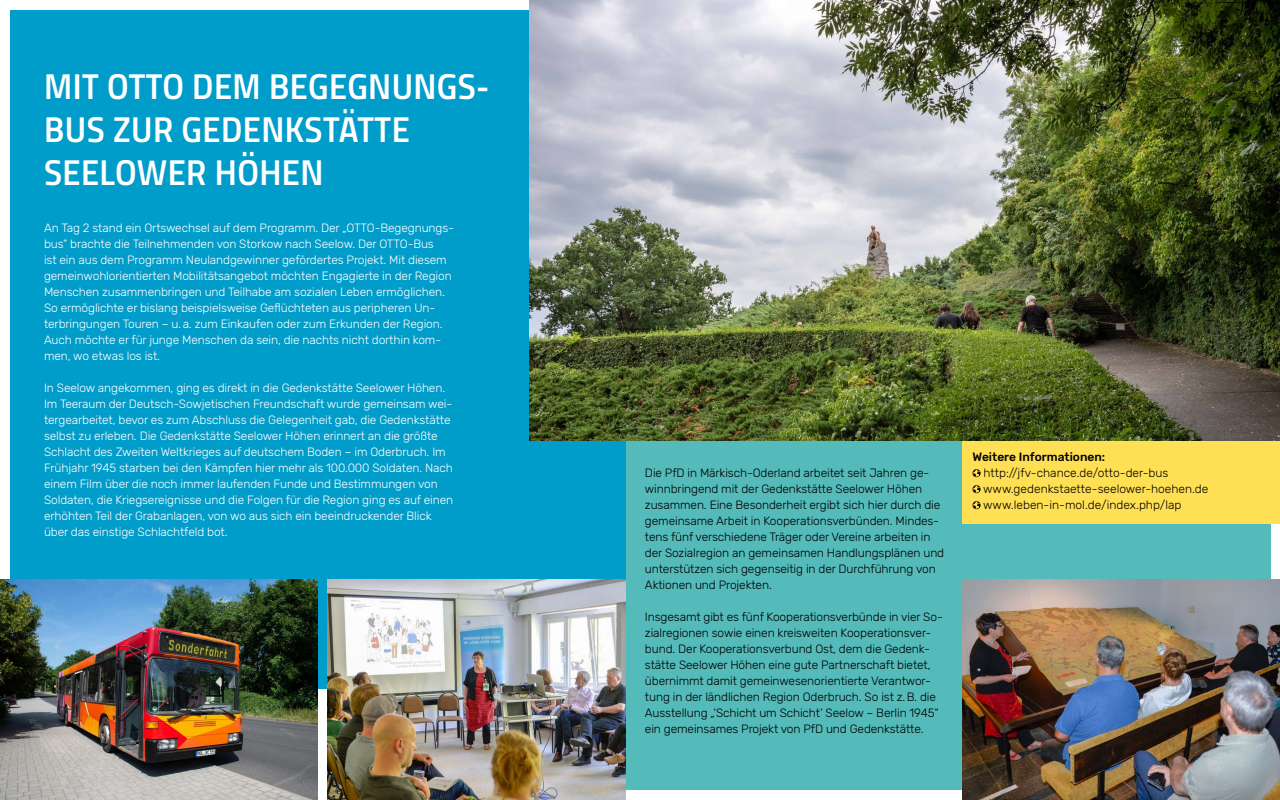
<style>
.page{position:relative;width:1280px;height:800px;background:#fff}
.page>*{position:absolute;margin:0;border:0;box-sizing:border-box;transform-origin:0 0}
.t1{font:36px/43.2px "Titillium Semibold Upright";letter-spacing:.01em;color:#fff}
.t2{font:300 12px/16px "Rubik";letter-spacing:-.01em;color:#fff}
.t3{font:300 12px/16px "Rubik";letter-spacing:-.01em;color:#000}
.t4{font:500 12px "Rubik";color:#000}
</style>
<div class="page">
<div style="left:594px;top:186px;width:676px;height:604px;background:#54bbba"></div>
<div style="left:10px;top:10px;width:616px;height:678px;background:#009cca"></div>
<div style="left:962px;top:441px;width:318px;height:82px;background:#ffe054"></div>
<svg style="left:973px;top:469px;width:8px;height:8px"></svg>
<svg style="left:973px;top:485px;width:8px;height:8px"></svg>
<svg style="left:973px;top:501px;width:8px;height:8px"></svg>
<img style="left:529px;top:0;width:751px;height:441px">
<img style="left:0;top:580px;width:318px;height:220px">
<img style="left:328px;top:580px;width:298px;height:220px">
<img style="left:962px;top:580px;width:318px;height:220px">
<h1 class="t1" style="left:44px;top:63px;width:443px">MIT OTTO DEM BEGEGNUNGS-<br>BUS ZUR GEDENKSTÄTTE<br>SEELOWER HÖHEN</h1>
<p class="t2" style="left:44px;top:220px;width:411px">An Tag 2 stand ein Ortswechsel auf dem Programm. Der „OTTO-Begegnungs&shy;bus“ brachte die Teilnehmenden von Storkow nach Seelow. Der OTTO-Bus<br>ist ein aus dem Programm Neulandgewinner gefördertes Projekt. Mit diesem gemeinwohlorientierten Mobilitätsangebot möchten Engagierte in der Region Menschen zusammenbringen und Teilhabe am sozialen Leben ermöglichen.<br>So ermöglichte er bislang beispielsweise Geflüchteten aus peripheren Un&shy;terbringungen Touren – u.a. zum Einkaufen oder zum Erkunden der Region.<br>Auch möchte er für junge Menschen da sein, die nachts nicht dorthin kom&shy;men, wo etwas los ist.</p>
<p class="t2" style="left:44px;top:380px;width:411px">In Seelow angekommen, ging es direkt in die Gedenkstätte Seelower Höhen.<br>Im Teeraum der Deutsch-Sowjetischen Freundschaft wurde gemeinsam wei&shy;tergearbeitet, bevor es zum Abschluss die Gelegenheit gab, die Gedenkstätte selbst zu erleben. Die Gedenkstätte Seelower Höhen erinnert an die größte Schlacht des Zweiten Weltkrieges auf deutschem Boden – im Oderbruch. Im Frühjahr 1945 starben bei den Kämpfen hier mehr als 100.000 Soldaten. Nach einem Film über die noch immer laufenden Funde und Bestimmungen von Soldaten, die Kriegsereignisse und die Folgen für die Region ging es auf einen erhöhten Teil der Grabanlagen, von wo aus sich ein beeindruckender Blick über das einstige Schlachtfeld bot.</p>
<p class="t3" style="left:645px;top:465px;width:301px">Die PfD in Märkisch-Oderland arbeitet seit Jahren ge&shy;winnbringend mit der Gedenkstätte Seelower Höhen zusammen. Eine Besonderheit ergibt sich hier durch die gemeinsame Arbeit in Kooperationsverbünden. Mindes&shy;tens fünf verschiedene Träger oder Vereine arbeiten in der Sozialregion an gemeinsamen Handlungsplänen und unterstützen sich gegenseitig in der Durchführung von Aktionen und Projekten.</p>
<p class="t3" style="left:645px;top:609px;width:299px">Insgesamt gibt es fünf Kooperationsverbünde in vier So&shy;zialregionen sowie einen kreisweiten Kooperationsver&shy;bund. Der Kooperationsverbund Ost, dem die Gedenk&shy;stätte Seelower Höhen eine gute Partnerschaft bietet, übernimmt damit gemeinwesenorientierte Verantwor&shy;tung in der ländlichen Region Oderbruch. So ist z.B. die Ausstellung „‘Schicht um Schicht‘ Seelow – Berlin 1945“ ein gemeinsames Projekt von PfD und Gedenkstätte.</p>
<p class="t4" style="left:973px;top:450px;width:134px">Weitere Informationen:</p>
<p class="t3" style="left:983px;top:465px;width:227px">http://jfv-chance.de/otto-der-bus www.gedenkstaette-seelower-hoehen.de www.leben-in-mol.de/index.php/lap</p>
</div>
